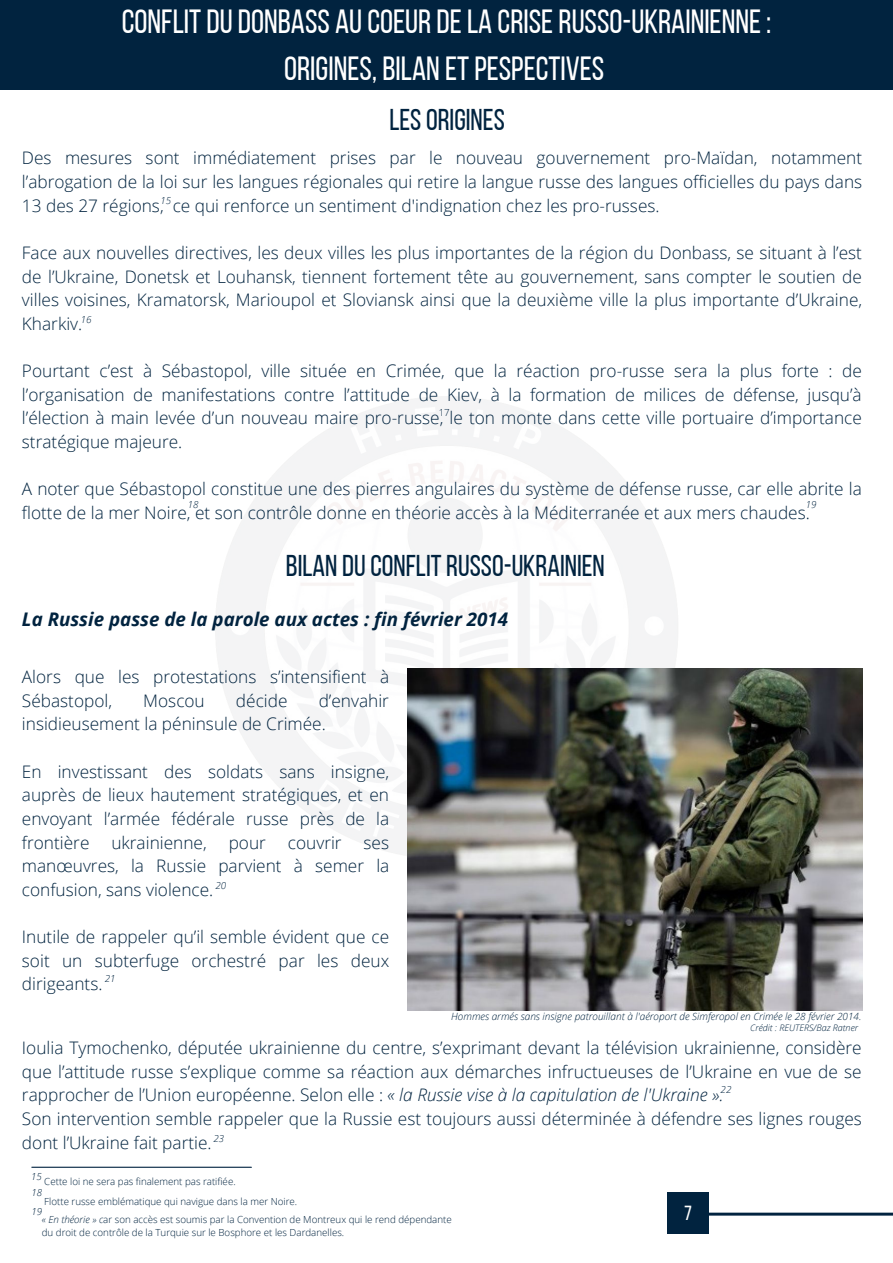
<style>
.page{position:relative;width:893px;height:1263px;background:#fff}
.page>*{position:absolute;margin:0;border:0;box-sizing:border-box;transform-origin:0 0}
.t1{font:33.45px "Bebas Neue";color:#fff}
.t2{font:30px "Bebas Neue";color:#01233f}
.t3{font:20.33px "Bebas Neue";color:#fff}
.t4{font:italic 700 18.75px "Open Sans";color:#01233f}
.t5{font:300 17.25px/23.6px "Open Sans";color:#01233f;text-align:justify}
.t6{font:italic 300 10.05px "Open Sans";color:#01233f}
.t7{font:300 9.75px "Open Sans";color:#01233f}
.t8{font:italic 300 9.75px "Open Sans";color:#01233f}
.t9{font:italic 300 9px "Open Sans";color:#01233f}
.s1{font-style:italic}
</style>
<div class="page">
<div style="left:0;top:0;width:893px;height:89px;background:#01233f"></div>
<svg style="left:709px;top:1212px;width:184px;height:4px"></svg>
<div style="left:667px;top:1192px;width:42px;height:42px;background:#01233f"></div>
<img style="left:407px;top:668px;width:455px;height:342px">
<hr style="left:32px;top:1167px;width:219px;height:1px;background:#01233f">
<p class="t1" style="left:122px;top:8px;width:651px">CONFLITDUDONBASS AUCOEURDELA CRISERUSSO-UKRAINIENNE:</p>
<p class="t1" style="left:284px;top:55px;width:322px">ORIGINES, BILAN ETPESPECTIVES</p>
<p class="t2" style="left:389px;top:108px;width:117px">LESORIGINES</p>
<p class="t5" style="left:22px;top:146px;width:841px">Des mesures sont immédiatement prises par le nouveau gouvernement pro-Maïdan, notamment l’abrogation de la loi sur les langues régionales qui retire la langue russe des langues officielles du pays dans 13 des 27 régions, ce qui renforce un sentiment d'indignation chez les pro-russes.</p>
<p class="t5" style="left:22px;top:240px;width:841px">Face aux nouvelles directives, les deux villes les plus importantes de la région du Donbass, se situant à l’est de l’Ukraine, Donetsk et Louhansk, tiennent fortement tête au gouvernement, sans compter le soutien de villes voisines, Kramatorsk, Marioupol et Sloviansk ainsi que la deuxième ville la plus importante d’Ukraine, Kharkiv.</p>
<p class="t5" style="left:22px;top:359px;width:841px">Pourtant c’est à Sébastopol, ville située en Crimée, que la réaction pro-russe sera la plus forte : de l’organisation de manifestations contre l’attitude de Kiev, à la formation de milices de défense, jusqu’à l’élection à main levée d’un nouveau maire pro-russe, le ton monte dans cette ville portuaire d’importance stratégique majeure.</p>
<p class="t5" style="left:22px;top:477px;width:841px">A noter que Sébastopol constitue une des pierres angulaires du système de défense russe, car elle abrite la flotte de la mer Noire, et son contrôle donne en théorie accès à la Méditerranée et aux mers chaudes.</p>
<p class="t8" style="left:160px;top:194px;width:12px">15</p>
<p class="t8" style="left:81px;top:312px;width:12px">16</p>
<p class="t7" style="left:439px;top:406px;width:13px">17</p>
<p class="t8" style="left:188px;top:498px;width:12px">18</p>
<p class="t8" style="left:805px;top:498px;width:12px">19</p>
<p class="t2" style="left:286px;top:553px;width:320px">BILAN DUCONFLITRUSSO-UKRAINIEN</p>
<p class="t4" style="left:22px;top:606px;width:488px">La Russie passe de la parole aux actes : fin février 2014</p>
<p class="t5" style="left:22px;top:664px;width:369px">Alors que les protestations s’intensifient à<br>Sébastopol,</p>
<p class="t5" style="left:143px;top:688px;width:63px">Moscou</p>
<p class="t5" style="left:236px;top:688px;width:53px">décide</p>
<p class="t5" style="left:22px;top:688px;width:368px;text-indent:297px">d’envahir insidieusement la péninsule de Crimée.</p>
<p class="t5" style="left:22px;top:759px;width:369px">En investissant des soldats sans insigne, auprès de lieux hautement stratégiques, et en envoyant l’armée fédérale russe près de la frontière</p>
<p class="t5" style="left:111px;top:830px;width:97px">ukrainienne,</p>
<p class="t5" style="left:229px;top:830px;width:39px">pour</p>
<p class="t5" style="left:288px;top:830px;width:55px">couvrir</p>
<p class="t5" style="left:22px;top:830px;width:369px;text-indent:342px">ses manœuvres, la Russie parvient à semer la confusion, sans violence.</p>
<p class="t5" style="left:22px;top:924px;width:369px">Inutile de rappeler qu’il semble évident que ce soit un subterfuge orchestré par les deux dirigeants.</p>
<p class="t8" style="left:215px;top:879px;width:12px">20</p>
<p class="t8" style="left:105px;top:972px;width:12px">21</p>
<p class="t6" style="left:451px;top:1009px;width:412px">Hommes armés sans insigne patrouillant à l'aéroport de Simferopol en Crimée le 28 février 2014.</p>
<p class="t9" style="left:750px;top:1021px;width:109px">Crédit : REUTERS/Baz Ratner</p>
<p class="t5" style="left:22px;top:1036px;width:841px">Ioulia Tymochenko, députée ukrainienne du centre, s’exprimant devant la télévision ukrainienne, considère que l’attitude russe s’explique comme sa réaction aux démarches infructueuses de l’Ukraine en vue de se rapprocher de l’Union européenne. Selon elle : <span class="s1">« la Russie vise à la capitulation de l'Ukraine ».</span></p>
<p class="t5" style="left:22px;top:1106px;width:841px">Son intervention semble rappeler que la Russie est toujours aussi déterminée à défendre ses lignes rouges dont l’Ukraine fait partie.</p>
<p class="t8" style="left:720px;top:1083px;width:12px">22</p>
<p class="t8" style="left:213px;top:1132px;width:12px">23</p>
<p class="t7" style="left:44px;top:1175px;width:193px">Cette loi ne sera pas finalement pas ratifiée.</p>
<p class="t8" style="left:31px;top:1169px;width:12px">15</p>
<p class="t8" style="left:31px;top:1185px;width:12px">18</p>
<p class="t8" style="left:31px;top:1204px;width:12px">19</p>
<p class="t7" style="left:44px;top:1195px;width:254px">Flotte russe emblématique qui navigue dans la mer Noire.</p>
<p class="t7" style="left:42px;top:1212px;width:411px"><span class="s1">« En théorie » c</span>ar son accès est soumis par la Convention de Montreux qui le rend dépendante</p>
<p class="t7" style="left:42px;top:1225px;width:304px">du droit de contrôle de la Turquie sur le Bosphore et les Dardanelles.</p>
<p class="t3" style="left:684px;top:1204px;width:9px">7</p>
</div>
